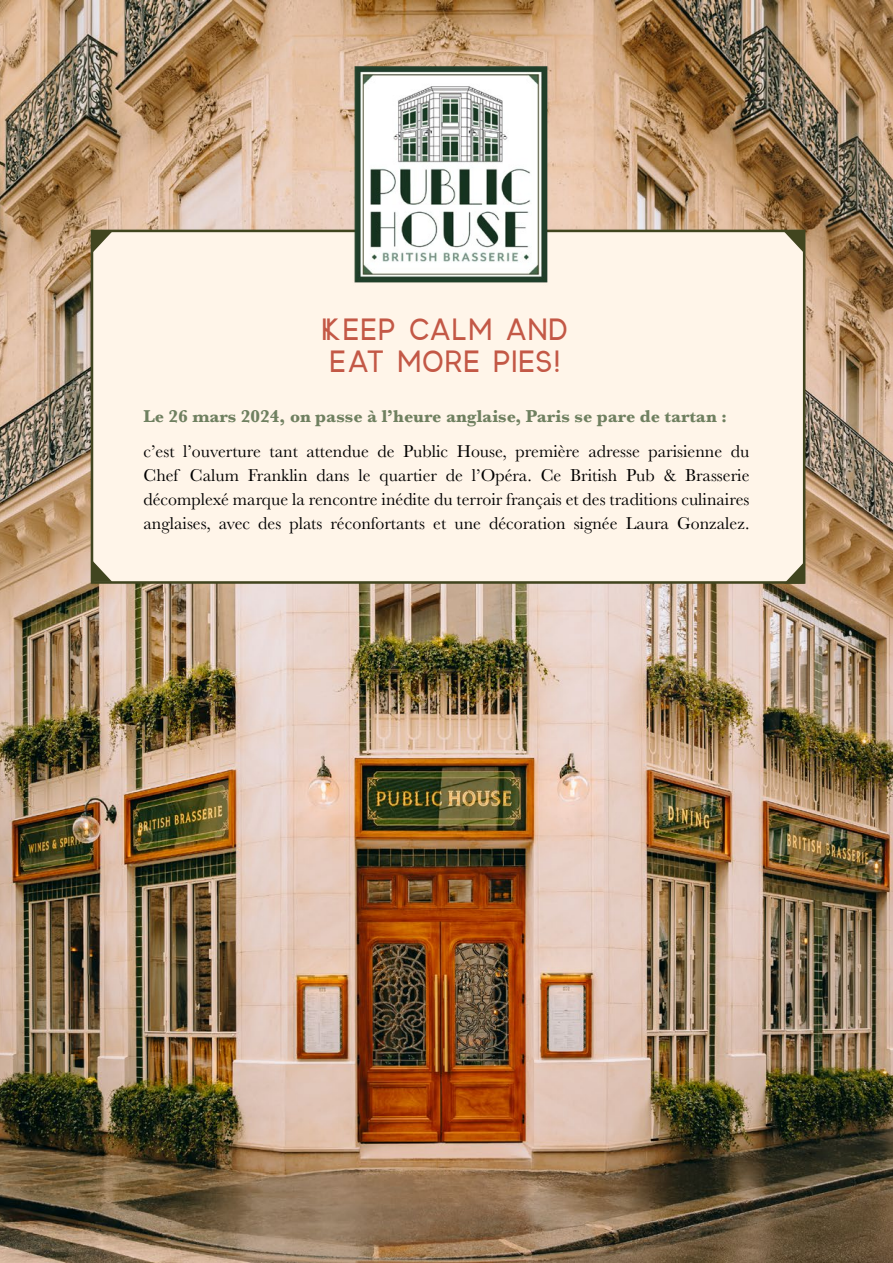
<style>
.page{position:relative;width:893px;height:1263px;background:#fff}
.page>*{position:absolute;margin:0;border:0;box-sizing:border-box;transform-origin:0 0}
.t1{font:30.6px/32.5px "LS colorado";letter-spacing:.025em;color:#c35846}
.t2{font:17.85px/24.2px "Baskerville";color:#000;text-align:justify}
.t3{font:700 17.85px "Baskerville";color:#6f8060}
</style>
<div class="page">
<img style="left:0;top:0;width:893px;height:1263px">
<div style="left:91px;top:230px;width:714px;height:354px;background:#fff5e9;border:3px solid #41451f"></div>
<svg style="left:92px;top:232px;width:20px;height:22px"></svg>
<svg style="left:92px;top:560px;width:20px;height:22px"></svg>
<svg style="left:784px;top:232px;width:20px;height:22px"></svg>
<svg style="left:784px;top:562px;width:20px;height:22px"></svg>
<img style="left:337px;top:45px;width:218px;height:238px">
<h1 class="t1" style="left:323px;top:313px;width:248px">KEEP CALM AND<br>EAT MORE PIES!</h1>
<p class="t3" style="left:144px;top:403px;width:585px">Le 26 mars 2024, on passe à l’heure anglaise, Paris se pare de tartan :</p>
<p class="t2" style="left:144px;top:439px;width:607px">c’est l’ouverture tant attendue de Public House, première adresse parisienne du Chef Calum Franklin dans le quartier de l’Opéra. Ce British Pub &amp; Brasserie décomplexé marque la rencontre inédite du terroir français et des traditions culinaires anglaises, avec des plats réconfortants et une décoration signée Laura Gonzalez.</p>
</div>
